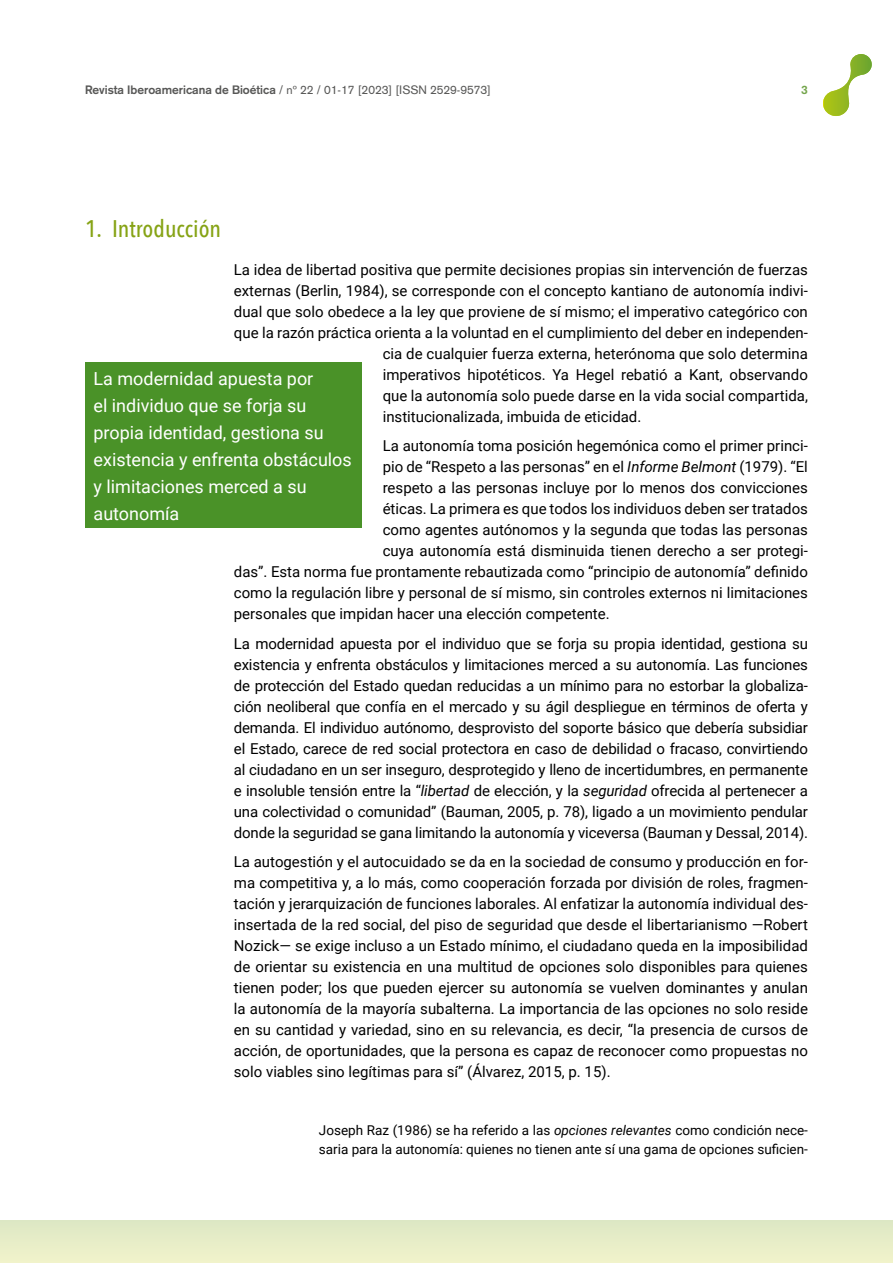
<style>
.page{position:relative;width:893px;height:1263px;background:#fff}
.page>*{position:absolute;margin:0;border:0;box-sizing:border-box;transform-origin:0 0}
.t1{font:500 24px "Avenir Next Condensed";color:#86a315}
.t2{font:18px/27px "Roboto";color:#fff}
.t3{font:15px/21px "Roboto";color:#000;text-align:justify}
.t4{font:13.5px/19.5px "Roboto";color:#000}
.t5{font:12px "Akzidenz Grotesk";color:#575756}
.t6{font:700 12px "Akzidenz Grotesk";color:#74a54c}
.s1{font-weight:700}
.s2{font-style:italic}
</style>
<div class="page">
<div style="left:0;top:1220px;width:893px;height:43px;background:#e7edc8"></div>
<svg style="left:823px;top:54px;width:49px;height:62px"></svg>
<div style="left:85px;top:362px;width:276px;height:166px;background:#4a9228"></div>
<p class="t5" style="left:85px;top:83px;width:407px"><span class="s1">Revista Iberoamericana de Bioética</span> / nº 22 / 01-17 [2023] [ISSN 2529-9573]</p>
<p class="t6" style="left:801px;top:83px;width:8px">3</p>
<h1 class="t1" style="left:85px;top:214px;width:138px">1. Introducción</h1>
<p class="t3" style="left:234px;top:258px;width:576px">La idea de libertad positiva que permite decisiones propias sin intervención de fuerzas</p>
<p class="t3" style="left:234px;top:279px;width:576px">externas (Berlin, 1984), se corresponde con el concepto kantiano de autonomía indivi-</p>
<p class="t3" style="left:234px;top:300px;width:576px">dual que solo obedece a la ley que proviene de sí mismo; el imperativo categórico con</p>
<p class="t3" style="left:234px;top:321px;width:576px">que la razón práctica orienta a la voluntad en el cumplimiento del deber en independen-</p>
<p class="t3" style="left:383px;top:342px;width:427px">cia de cualquier fuerza externa, heterónoma que solo determina</p>
<p class="t3" style="left:383px;top:363px;width:427px">imperativos hipotéticos. Ya Hegel rebatió a Kant, observando</p>
<p class="t3" style="left:383px;top:384px;width:427px">que la autonomía solo puede darse en la vida social compartida,</p>
<p class="t3" style="left:383px;top:405px;width:260px">institucionalizada, imbuida de eticidad.</p>
<p class="t3" style="left:383px;top:435px;width:427px">La autonomía toma posición hegemónica como el primer princi-</p>
<p class="t3" style="left:383px;top:456px;width:427px">pio de “Respeto a las personas” en el <span class="s2">Informe Belmont</span> (1979). “El</p>
<p class="t3" style="left:383px;top:477px;width:427px">respeto a las personas incluye por lo menos dos convicciones</p>
<p class="t3" style="left:383px;top:498px;width:427px">éticas. La primera es que todos los individuos deben ser tratados</p>
<p class="t3" style="left:383px;top:519px;width:427px">como agentes autónomos y la segunda que todas las personas</p>
<p class="t3" style="left:383px;top:540px;width:427px">cuya autonomía está disminuida tienen derecho a ser protegi-</p>
<p class="t3" style="left:234px;top:561px;width:576px">das”. Esta norma fue prontamente rebautizada como “principio de autonomía” definido</p>
<p class="t3" style="left:234px;top:582px;width:576px">como la regulación libre y personal de sí mismo, sin controles externos ni limitaciones</p>
<p class="t3" style="left:234px;top:603px;width:377px">personales que impidan hacer una elección competente.</p>
<p class="t3" style="left:234px;top:632px;width:576px">La modernidad apuesta por el individuo que se forja su propia identidad, gestiona su existencia y enfrenta obstáculos y limitaciones merced a su autonomía. Las funciones de protección del Estado quedan reducidas a un mínimo para no estorbar la globaliza&shy;ción neoliberal que confía en el mercado y su ágil despliegue en términos de oferta y demanda. El individuo autónomo, desprovisto del soporte básico que debería subsidiar el Estado, carece de red social protectora en caso de debilidad o fracaso, convirtiendo al ciudadano en un ser inseguro, desprotegido y lleno de incertidumbres, en permanente e insoluble tensión entre la “<span class="s2">libertad</span> de elección, y la <span class="s2">seguridad</span> ofrecida al pertenecer a una colectividad o comunidad” (Bauman, 2005, p. 78), ligado a un movimiento pendular donde la seguridad se gana limitando la autonomía y viceversa (Bauman y Dessal, 2014).</p>
<p class="t3" style="left:234px;top:851px;width:576px">La autogestión y el autocuidado se da en la sociedad de consumo y producción en for&shy;ma competitiva y, a lo más, como cooperación forzada por división de roles, fragmen&shy;tación y jerarquización de funciones laborales. Al enfatizar la autonomía individual des&shy;insertada de la red social, del piso de seguridad que desde el libertarianismo —Robert Nozick— se exige incluso a un Estado mínimo, el ciudadano queda en la imposibilidad de orientar su existencia en una multitud de opciones solo disponibles para quienes tienen poder; los que pueden ejercer su autonomía se vuelven dominantes y anulan la autonomía de la mayoría subalterna. La importancia de las opciones no solo reside en su cantidad y variedad, sino en su relevancia, es decir, “la presencia de cursos de acción, de oportunidades, que la persona es capaz de reconocer como propuestas no solo viables sino legítimas para sí” (Álvarez, 2015, p. 15).</p>
<p class="t2" style="left:94px;top:364px;width:260px">La modernidad apuesta por<br>el individuo que se forja su propia identidad, gestiona su existencia y enfrenta obstáculos y limitaciones merced a su autonomía</p>
<p class="t4" style="left:319px;top:1120px;width:490px">Joseph Raz (1986) se ha referido a las <span class="s2">opciones relevantes</span> como condición nece&shy;saria para la autonomía: quienes no tienen ante sí una gama de opciones suficien-</p>
</div>
